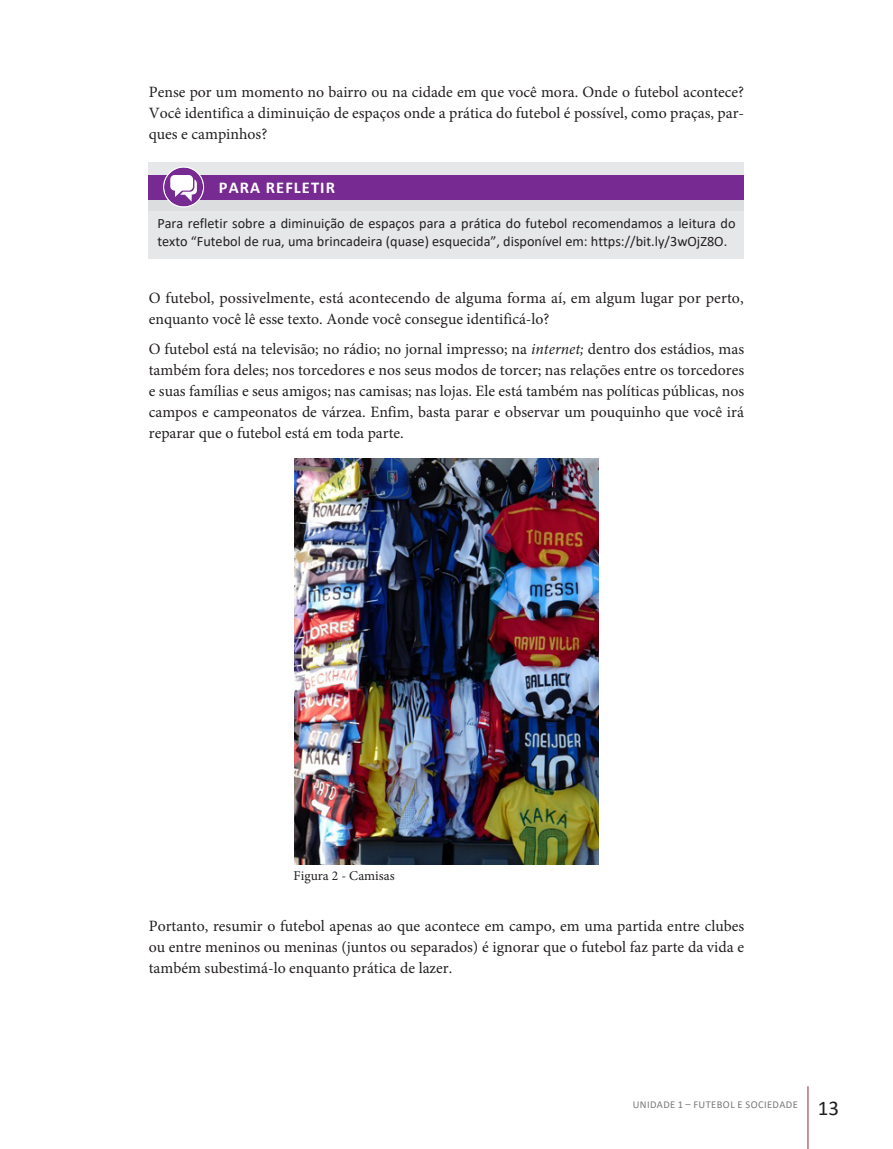
<style>
.page{position:relative;width:893px;height:1149px;background:#fff}
.page>*{position:absolute;margin:0;border:0;box-sizing:border-box;transform-origin:0 0}
.t1{font:21px "Calibri";color:#231f20}
.t2{font:700 16.5px "Calibri";letter-spacing:.065em;color:#fff}
.T_E_X_T_O___P_R_I_N{font:15.75px/21px "Minion Pro";color:#231f20;text-align:justify}
.BOX_TEXTO_AVISO{font:14.25px/18px "Calibri";color:#231f20}
.FIGURA{font:13.5px "Minion Pro";color:#231f20}
.t3{font:10.5px "Calibri";letter-spacing:.04em;color:#76787b}
.s1{font-style:italic}
</style>
<div class="page">
<hr style="left:807px;top:1085px;width:2px;height:63px;background:#c0697d">
<div style="left:149px;top:162px;width:595px;height:97px;background:#e6e7e9"></div>
<div style="left:149px;top:177px;width:595px;height:33px;background:#dcdddf"></div>
<div style="left:149px;top:175px;width:595px;height:24px;background:#772a91"></div>
<div style="left:163px;top:166px;width:41px;height:41px;border:2px solid #fff;border-radius:50%"></div>
<svg style="left:164px;top:167px;width:39px;height:39px"></svg>
<img style="left:294px;top:458px;width:305px;height:405px">
<p class="T_E_X_T_O___P_R_I_N" style="left:149px;top:81px;width:597px">Pense por um momento no bairro ou na cidade em que você mora. Onde o futebol acontece?<br>Você identifica a diminuição de espaços onde a prática do futebol é possível, como praças, par&shy;ques e campinhos?</p>
<p class="t2" style="left:219px;top:175px;width:118px">PARA REFLETIR</p>
<p class="BOX_TEXTO_AVISO" style="left:157px;top:214px;width:580px">Para refletir sobre a diminuição de espaços para a prática do futebol recomendamos a leitura do texto “Futebol de rua, uma brincadeira (quase) esquecida”, disponível em: https://bit.ly/3wOjZ8O.</p>
<p class="T_E_X_T_O___P_R_I_N" style="left:149px;top:288px;width:596px">O futebol, possivelmente, está acontecendo de alguma forma aí, em algum lugar por perto, enquanto você lê esse texto. Aonde você consegue identificá-lo?</p>
<p class="T_E_X_T_O___P_R_I_N" style="left:149px;top:338px;width:597px">O futebol está na televisão; no rádio; no jornal impresso; na <span class="s1">internet;</span> dentro dos estádios, mas também fora deles; nos torcedores e nos seus modos de torcer; nas relações entre os torcedores e suas famílias e seus amigos; nas camisas; nas lojas. Ele está também nas políticas públicas, nos campos e campeonatos de várzea. Enfim, basta parar e observar um pouquinho que você irá reparar que o futebol está em toda parte.</p>
<p class="FIGURA" style="left:294px;top:866px;width:103px">Figura 2 - Camisas</p>
<p class="T_E_X_T_O___P_R_I_N" style="left:149px;top:915px;width:597px">Portanto, resumir o futebol apenas ao que acontece em campo, em uma partida entre clubes ou entre meninos ou meninas (juntos ou separados) é ignorar que o futebol faz parte da vida e também subestimá-lo enquanto prática de lazer.</p>
<p class="t3" style="left:633px;top:1096px;width:167px">UNIDADE 1 – FUTEBOL E SOCIEDADE</p>
<h1 class="t1" style="left:818px;top:1093px;width:23px">13</h1>
</div>
